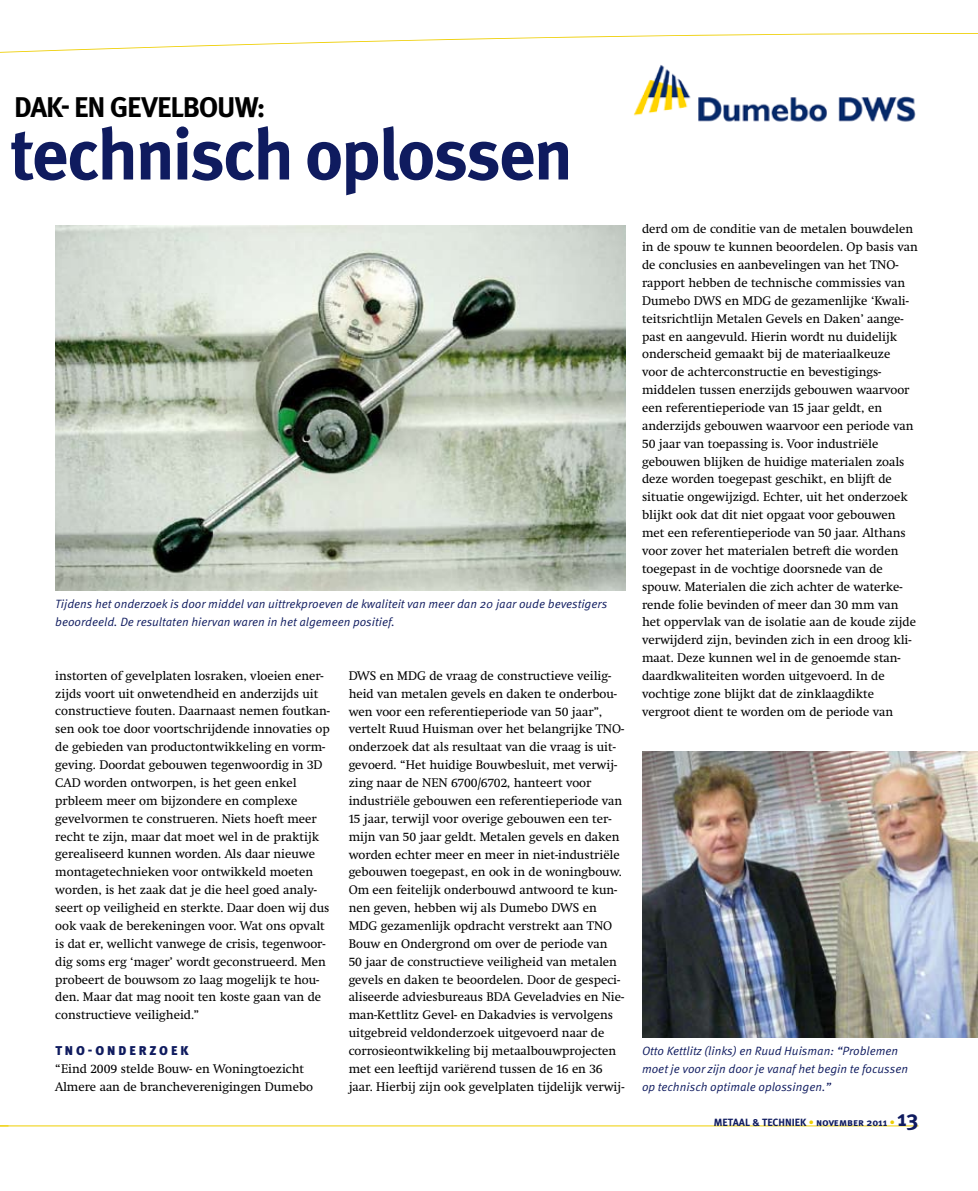
<style>
.page{position:relative;width:978px;height:1191px;background:#fff}
.page>*{position:absolute;margin:0;border:0;box-sizing:border-box;transform-origin:0 0}
.t1{font:700 72px "Meta OT";letter-spacing:-.04em;color:#0f1b5f}
.t2{font:700 28.5px "Meta OT";color:#000}
.t3{font:12.75px/17.9px "Swift Neue LT Pro";color:#000}
.t4{font:900 12.75px "Meta OT";letter-spacing:.23em;color:#0f1b5f}
.t5{font:12px/17.9px "Meta OT Norm Ita";color:#0f1b5f}
.t6{font:700 10.5px "Meta OT";color:#0f1b5f}
.s1{color:#eece00}
.s2{font-size:22.5px}
</style>
<div class="page">
<img style="left:633px;top:102px;width:283px;height:20px">
<hr style="left:0;top:1125px;width:918px;height:1px;background:#eece00">
<svg style="left:0;top:33px;width:978px;height:69px"></svg>
<img style="left:55px;top:226px;width:570px;height:364px">
<img style="left:642px;top:751px;width:336px;height:286px">
<h2 class="t2" style="left:14px;top:90px;width:253px">dak- en gevelbouw:</h2>
<h1 class="t1" style="left:10px;top:112px;width:565px">technisch oplossen</h1>
<p class="t5" style="left:55px;top:595px;width:554px">Tijdens het onderzoek is door middel van uittrekproeven de kwaliteit van meer dan 20 jaar oude bevestigers beoordeeld. De resultaten hiervan waren in het algemeen positief.</p>
<p class="t3" style="left:55px;top:666px;width:276px">instorten of gevelplaten losraken, vloeien ener&shy;zijds voort uit onwetendheid en anderzijds uit constructieve fouten. Daarnaast nemen foutkan&shy;sen ook toe door voortschrijdende innovaties op de gebieden van productontwikkeling en vorm&shy;geving. Doordat gebouwen tegenwoordig in 3D CAD worden ontworpen, is het geen enkel prbleem meer om bijzondere en complexe gevelvormen te construeren. Niets hoeft meer recht te zijn, maar dat moet wel in de praktijk gerealiseerd kunnen worden. Als daar nieuwe montagetechnieken voor ontwikkeld moeten worden, is het zaak dat je die heel goed analy&shy;seert op veiligheid en sterkte. Daar doen wij dus ook vaak de berekeningen voor. Wat ons opvalt is dat er, wellicht vanwege de crisis, tegenwoor&shy;dig soms erg ‘mager’ wordt geconstrueerd. Men probeert de bouwsom zo laag mogelijk te hou&shy;den. Maar dat mag nooit ten koste gaan van de constructieve veiligheid.”</p>
<p class="t4" style="left:55px;top:1042px;width:135px">TNO-ON DERZOEK</p>
<p class="t3" style="left:55px;top:1059px;width:259px">“Eind 2009 stelde Bouw- en Woningtoezicht<br>Almere aan de brancheverenigingen Dumebo</p>
<p class="t3" style="left:349px;top:666px;width:277px">DWS en MDG de vraag de constructieve veilig&shy;heid van metalen gevels en daken te onderbou&shy;wen voor een referentieperiode van 50 jaar”, vertelt Ruud Huisman over het belangrijke TNO&shy;onderzoek dat als resultaat van die vraag is uit&shy;gevoerd. “Het huidige Bouwbesluit, met verwij&shy;zing naar de NEN 6700/6702, hanteert voor industriële gebouwen een referentieperiode van 15 jaar, terwijl voor overige gebouwen een ter&shy;mijn van 50 jaar geldt. Metalen gevels en daken worden echter meer en meer in niet-industriële gebouwen toegepast, en ook in de woningbouw.<br>Om een feitelijk onderbouwd antwoord te kun&shy;nen geven, hebben wij als Dumebo DWS en MDG gezamenlijk opdracht verstrekt aan TNO Bouw en Ondergrond om over de periode van<br>50 jaar de constructieve veiligheid van metalen gevels en daken te beoordelen. Door de gespeci&shy;aliseerde adviesbureaus BDA Geveladvies en Nie&shy;man-Kettlitz Gevel- en Dakadvies is vervolgens uitgebreid veldonderzoek uitgevoerd naar de corrosieontwikkeling bij metaalbouwprojecten met een leeftijd variërend tussen de 16 en 36 jaar. Hierbij zijn ook gevelplaten tijdelijk verwij-</p>
<p class="t3" style="left:642px;top:220px;width:277px">derd om de conditie van de metalen bouwdelen in de spouw te kunnen beoordelen. Op basis van de conclusies en aanbevelingen van het TNO&shy;rapport hebben de technische commissies van Dumebo DWS en MDG de gezamenlijke ‘Kwali&shy;teitsrichtlijn Metalen Gevels en Daken’ aange&shy;past en aangevuld. Hierin wordt nu duidelijk onderscheid gemaakt bij de materiaalkeuze voor de achterconstructie en bevestigings&shy;middelen tussen enerzijds gebouwen waarvoor een referentieperiode van 15 jaar geldt, en anderzijds gebouwen waarvoor een periode van 50 jaar van toepassing is. Voor industriële gebouwen blijken de huidige materialen zoals deze worden toegepast geschikt, en blijft de situatie ongewijzigd. Echter, uit het onderzoek blijkt ook dat dit niet opgaat voor gebouwen met een referentieperiode van 50 jaar. Althans voor zover het materialen betreft die worden toegepast in de vochtige doorsnede van de spouw. Materialen die zich achter de waterke&shy;rende folie bevinden of meer dan 30 mm van het oppervlak van de isolatie aan de koude zijde verwijderd zijn, bevinden zich in een droog kli&shy;maat. Deze kunnen wel in de genoemde stan&shy;daardkwaliteiten worden uitgevoerd. In de vochtige zone blijkt dat de zinklaagdikte vergroot dient te worden om de periode van</p>
<p class="t5" style="left:642px;top:1042px;width:268px">Otto Kettlitz (links) en Ruud Huisman: “Problemen moet je voor zijn door je vanaf het begin te focussen op technisch optimale oplossingen.”</p>
<p class="t6" style="left:714px;top:1116px;width:206px">METAAL &amp; TECHNIEK <span class="s1">•</span> november 2011 <span class="s1">•</span> <span class="s2">13</span></p>
</div>
